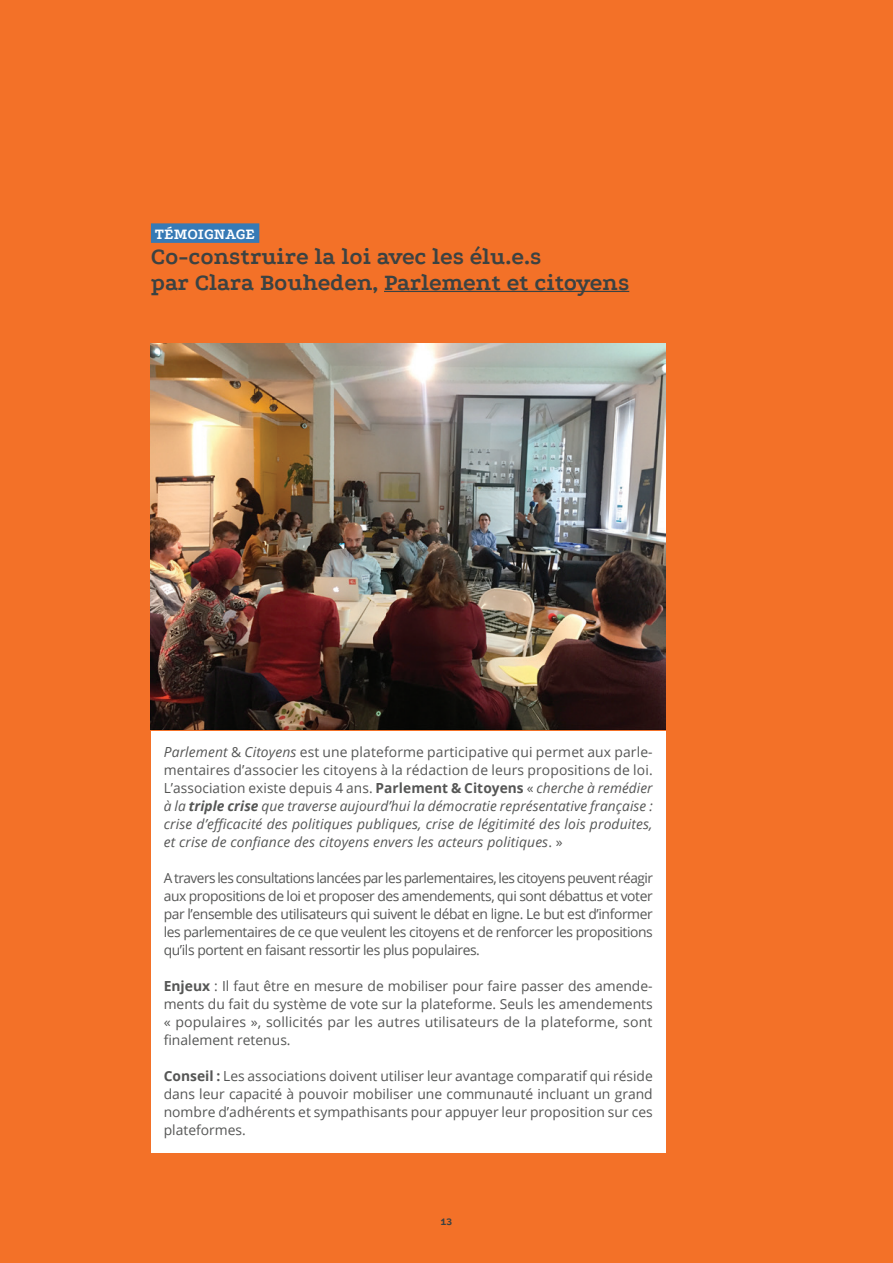
<style>
.page{position:relative;width:893px;height:1263px;background:#f37128}
.page>*{position:absolute;margin:0;border:0;box-sizing:border-box;transform-origin:0 0}
.t1{font:700 24px/25.5px "Podkova";color:#3c4242}
.t2{font:700 15.75px "Podkova";color:#fff}
.t3{font:13.8px/18px "Open Sans";color:#555655;text-align:justify}
.t4{font:italic 13.8px/18px "Open Sans";letter-spacing:.01em;color:#555655;text-align:justify}
.t5{font:800 10.8px "Podkova";color:#3c4242}
.s1{font-style:normal}
.s2{font-weight:700;font-style:normal}
.s3{font-weight:700}
</style>
<div class="page">
<div style="left:151px;top:223px;width:108px;height:20px;background:#377ab5"></div>
<hr style="left:384px;top:291px;width:245px;height:1px;background:#3c4242">
<div style="left:151px;top:731px;width:514px;height:422px;background:#fff"></div>
<img style="left:151px;top:344px;width:514px;height:386px">
<p class="t2" style="left:155px;top:222px;width:102px">TÉMOIGNAGE</p>
<h1 class="t1" style="left:151px;top:243px;width:480px">Co-construire la loi avec les élu.e.s<br>par Clara Bouheden, Parlement et citoyens</h1>
<p class="t4" style="left:164px;top:743px;width:491px">Parlement <span class="s1">&amp;</span> Citoyens <span class="s1">est une plateforme participative qui permet aux parle&shy;mentaires d’associer les citoyens à la rédaction de leurs propositions de loi.<br>L’association existe depuis 4 ans.</span> <span class="s2">Parlement &amp; Citoyens</span> <span class="s1">«</span> cherche à remédier à la <span class="s3">triple crise</span> que traverse aujourd’hui la démocratie représentative française : crise d’efficacité des politiques publiques, crise de légitimité des lois produites, et crise de confiance des citoyens envers les acteurs politiques<span class="s1">. »</span></p>
<p class="t3" style="left:164px;top:869px;width:491px">A travers les consultations lancées par les parlementaires, les citoyens peuvent réagir aux propositions de loi et proposer des amendements, qui sont débattus et voter par l’ensemble des utilisateurs qui suivent le débat en ligne. Le but est d’informer les parlementaires de ce que veulent les citoyens et de renforcer les propositions qu’ils portent en faisant ressortir les plus populaires.</p>
<p class="t3" style="left:164px;top:976px;width:490px"><span class="s3">Enjeux</span> : Il faut être en mesure de mobiliser pour faire passer des amende&shy;ments du fait du système de vote sur la plateforme. Seuls les amendements « populaires », sollicités par les autres utilisateurs de la plateforme, sont finalement retenus.</p>
<p class="t3" style="left:164px;top:1066px;width:491px"><span class="s3">Conseil :</span> Les associations doivent utiliser leur avantage comparatif qui réside dans leur capacité à pouvoir mobiliser une communauté incluant un grand nombre d’adhérents et sympathisants pour appuyer leur proposition sur ces plateformes.</p>
<p class="t5" style="left:441px;top:1213px;width:13px">13</p>
</div>
